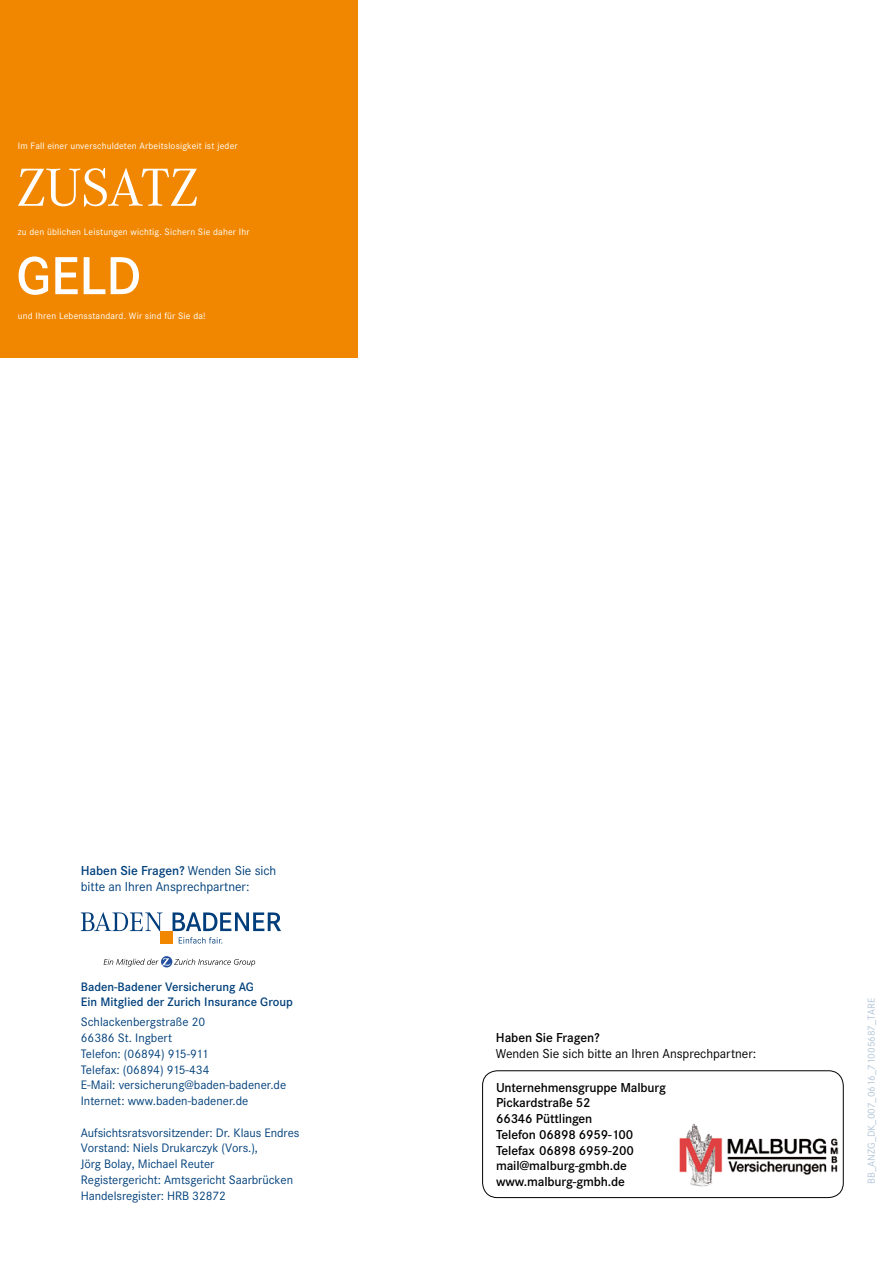
<style>
.page{position:relative;width:893px;height:1263px;background:#fff}
.page>*{position:absolute;margin:0;border:0;box-sizing:border-box;transform-origin:0 0}
.t1{font:55.5px "Corporate A";letter-spacing:-.02em;color:#fff}
.t2{font:600 55.5px "Corporate S";color:#fff}
.t3{font:600 13.5px/15.8px "Corporate S";letter-spacing:-.01em;color:#000}
.t4{font:13.5px/15.8px "Corporate S";letter-spacing:-.005em;color:#00407b}
.t5{font:13.5px "Corporate S";letter-spacing:-.005em;color:#000}
.t6{font:12.75px/15.8px "Corporate S";letter-spacing:-.005em;color:#00407b}
.t7{font:600 12.75px/15.8px "Corporate S";color:#00407b}
.t8{font:10.5px "Corporate S";color:#b3c6d7}
.t9{font:9.6px "Corporate S";letter-spacing:.02em;color:#fff}
.s1{font-weight:600}
</style>
<div class="page">
<div style="left:0;top:0;width:357px;height:357px;background:#f18700"></div>
<div style="left:160px;top:931px;width:13px;height:12px;background:#f18700"></div>
<svg style="left:173px;top:912px;width:108px;height:19px"></svg>
<svg style="left:81px;top:912px;width:81px;height:19px"></svg>
<svg style="left:179px;top:937px;width:43px;height:6px"></svg>
<svg style="left:104px;top:956px;width:151px;height:11px"></svg>
<img style="left:680px;top:1124px;width:159px;height:63px">
<div style="left:482px;top:1070px;width:362px;height:128px;border:1px solid #000;border-radius:15px"></div>
<p class="t9" style="left:18px;top:141px;width:221px">Im Fall einer unverschuldeten Arbeitslosigkeit ist jeder</p>
<h1 class="t1" style="left:16px;top:157px;width:184px">ZUSATZ</h1>
<p class="t9" style="left:18px;top:226px;width:233px">zu den üblichen Leistungen wichtig. Sichern Sie daher Ihr</p>
<h1 class="t2" style="left:16px;top:244px;width:127px">GELD</h1>
<p class="t9" style="left:18px;top:311px;width:189px">und Ihren Lebensstandard. Wir sind für Sie da!</p>
<p class="t4" style="left:81px;top:863px;width:197px"><span class="s1">Haben Sie Fragen?</span> Wenden Sie sich bitte an Ihren Ansprechpartner:</p>
<p class="t7" style="left:81px;top:979px;width:214px">Baden-Badener Versicherung AG<br>Ein Mitglied der Zurich Insurance Group</p>
<p class="t6" style="left:81px;top:1014px;width:207px">Schlackenbergstraße 20<br>66386 St. Ingbert<br>Telefon: (06894) 915-911<br>Telefax: (06894) 915-434<br>E-Mail: versicherung@baden-badener.de<br>Internet: www.baden-badener.de</p>
<p class="t6" style="left:81px;top:1124px;width:220px">Aufsichtsratsvorsitzender: Dr. Klaus Endres Vorstand: Niels Drukarczyk (Vors.),<br>Jörg Bolay, Michael Reuter<br>Registergericht: Amtsgericht Saarbrücken Handelsregister: HRB 32872</p>
<p class="t3" style="left:496px;top:1030px;width:105px">Haben Sie Fragen?</p>
<p class="t5" style="left:496px;top:1046px;width:262px">Wenden Sie sich bitte an Ihren Ansprechpartner:</p>
<p class="t3" style="left:496px;top:1079px;width:172px">Unternehmensgruppe Malburg<br>Pickardstraße 52<br>66346 Püttlingen<br>Telefon 06898 6959-100<br>Telefax 06898 6959-200 mail@malburg-gmbh.de www.malburg-gmbh.de</p>
<p class="t8" style="left:865px;top:1183px;width:187px;rotate:-90deg">BB_ANZG_DK_007_0616_71005687_TARE</p>
</div>
